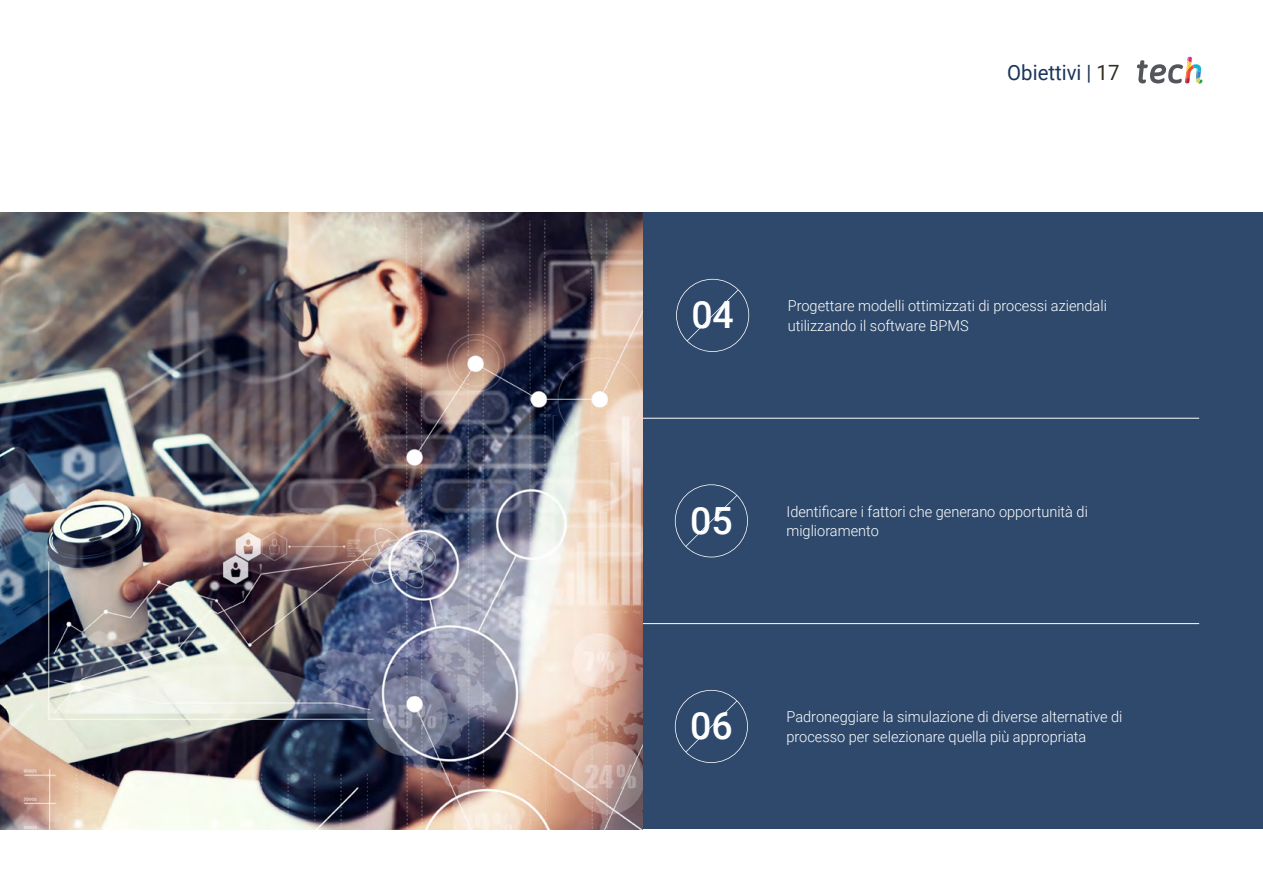
<style>
.page{position:relative;width:1263px;height:893px;background:#fff}
.page>*{position:absolute;margin:0;border:0;box-sizing:border-box;transform-origin:0 0}
.t1{font:500 37.5px "Roboto";color:#fff}
.t2{font:21px "Roboto";color:#1a355c}
.t3{font:300 15px/19.5px "Roboto";color:#fff}
.s1{color:#312e20}
</style>
<div class="page">
<div style="left:642px;top:213px;width:621px;height:616px;background:#2e496b"></div>
<svg style="left:676px;top:279px;width:73px;height:73px"></svg>
<svg style="left:675px;top:690px;width:73px;height:73px"></svg>
<svg style="left:675px;top:484px;width:73px;height:73px"></svg>
<hr style="left:0;top:418px;width:1199px;height:1px;background:#fff">
<hr style="left:0;top:623px;width:1199px;height:1px;background:#fff">
<img style="left:0;top:213px;width:642px;height:616px">
<svg style="left:1137px;top:57px;width:65px;height:27px"></svg>
<h2 class="t2" style="left:1007px;top:57px;width:114px">Obiettivi | <span class="s1">17</span></h2>
<h1 class="t1" style="left:691px;top:288px;width:44px">04</h1>
<p class="t3" style="left:788px;top:296px;width:321px">Progettare modelli ottimizzati di processi aziendali utilizzando il software BPMS</p>
<h1 class="t1" style="left:690px;top:494px;width:44px">05</h1>
<p class="t3" style="left:786px;top:501px;width:303px">Identificare i fattori che generano opportunità di</p>
<p class="t3" style="left:786px;top:521px;width:94px">miglioramento</p>
<h1 class="t1" style="left:690px;top:699px;width:44px">06</h1>
<p class="t3" style="left:786px;top:707px;width:338px">Padroneggiare la simulazione di diverse alternative di processo per selezionare quella più appropriata</p>
</div>
